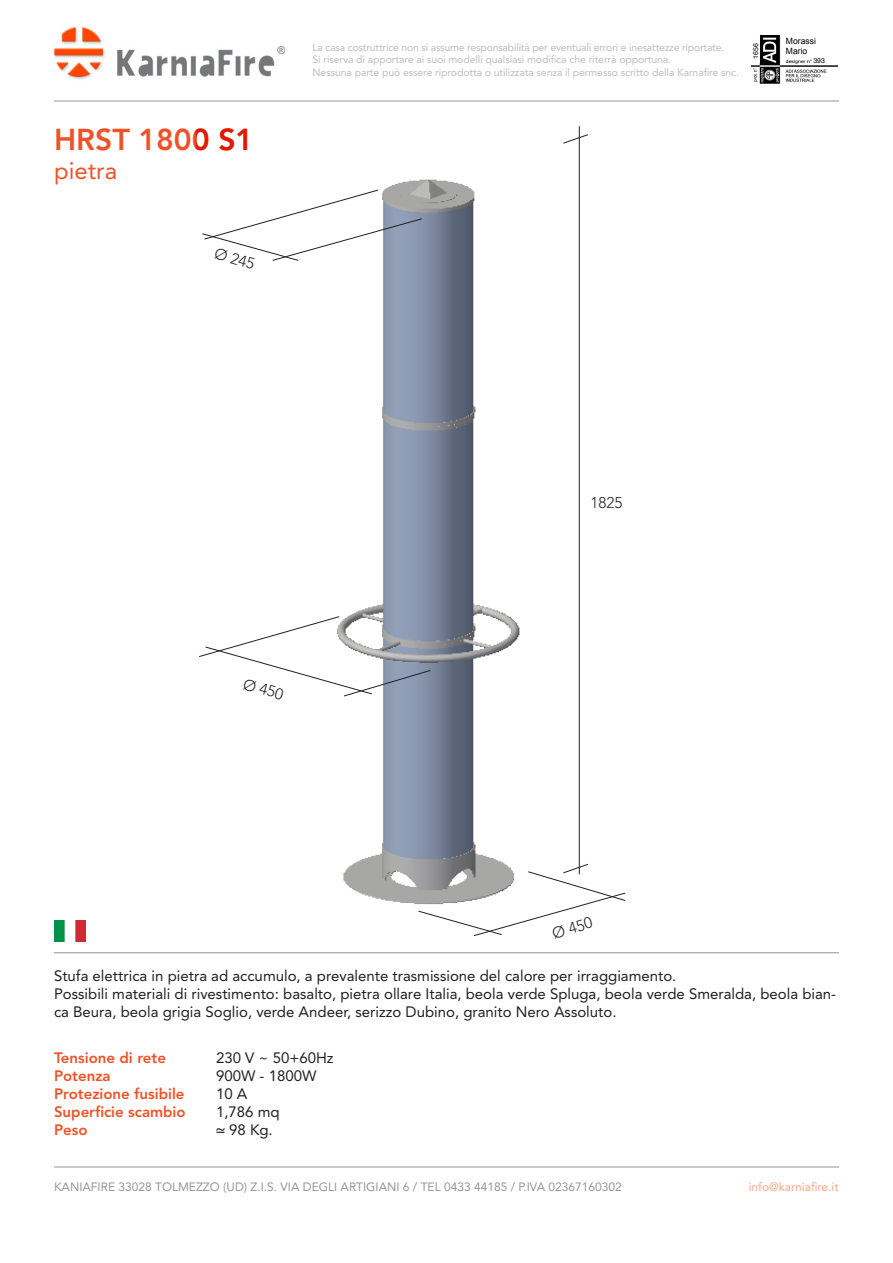
<style>
.page{position:relative;width:893px;height:1263px;background:#fff}
.page>*{position:absolute;margin:0;border:0;box-sizing:border-box;transform-origin:0 0}
.t1{font:800 30px "Avenir";color:#f05228}
.t2{font:24px "Avenir";color:#f05228}
.t3{font:300 15.45px "Avenir";color:#231f20}
.t4{font:15px/18px "Avenir";color:#231f20}
.t5{font:800 15px "Avenir";color:#f05228}
.t6{font:12px "Avenir";color:#939598}
.t7{font:12px "Avenir";color:#f8a682}
.t8{font:10.5px "Avenir";letter-spacing:-.01em;color:#bcbdc0}
.t9{font:8.55px/10.1px "Arial";color:#000}
.t10{font:6.9px "Helvetica";letter-spacing:.005em;color:#000}
.s1{font-family:"Monaco"}
</style>
<div class="page">
<img style="left:751px;top:35px;width:86px;height:48px">
<div style="left:812px;top:58px;width:23px;height:6px;background:#fff"></div>
<svg style="left:752px;top:35px;width:8px;height:28px"></svg>
<div style="left:783px;top:38px;width:52px;height:18px;background:#fff"></div>
<img style="left:54px;top:28px;width:231px;height:52px">
<hr style="left:54px;top:1167px;width:785px;height:1px;background:#939598">
<hr style="left:54px;top:101px;width:785px;height:1px;background:#939598">
<hr style="left:54px;top:952px;width:785px;height:1px;background:#939598">
<img style="left:54px;top:921px;width:31px;height:21px">
<img style="left:343px;top:126px;width:236px;height:778px">
<svg style="left:202px;top:189px;width:221px;height:72px"></svg>
<svg style="left:199px;top:616px;width:232px;height:81px"></svg>
<svg style="left:418px;top:863px;width:208px;height:73px"></svg>
<svg style="left:562px;top:134px;width:26px;height:10px"></svg>
<hr style="left:579px;top:126px;width:1px;height:748px;background:#231f20">
<p class="t1" style="left:54px;top:122px;width:201px">HRST 1800 S1</p>
<p class="t2" style="left:54px;top:157px;width:65px">pietra</p>
<p class="t3" style="left:217px;top:244px;width:43px;rotate:16deg">Ø 245</p>
<p class="t8" style="left:313px;top:41px;width:413px">La casa costruttrice non si assume responsabilità per eventuali errori e inesattezze riportate.</p>
<p class="t8" style="left:313px;top:54px;width:360px">Si riserva di apportare ai suoi modelli qualsiasi modifica che riterrà opportuna.</p>
<p class="t8" style="left:313px;top:66px;width:428px">Nessuna parte può essere riprodotta o utilizzata senza il permesso scritto della Karnafire snc.</p>
<p class="t10" style="left:753px;top:59px;width:17px;rotate:-90deg">1656</p>
<p class="t9" style="left:786px;top:36px;width:32px">Morassi<br>Mario</p>
<p class="t10" style="left:813px;top:58px;width:13px">393</p>
<p class="t3" style="left:246px;top:675px;width:43px;rotate:16deg">Ø 450</p>
<p class="t3" style="left:590px;top:493px;width:34px">1825</p>
<p class="t3" style="left:550px;top:925px;width:43px;rotate:-17deg">Ø 450</p>
<p class="t4" style="left:54px;top:967px;width:624px">Stufa elettrica in pietra ad accumulo, a prevalente trasmissione del calore per irraggiamento.</p>
<p class="t4" style="left:54px;top:985px;width:784px">Possibili materiali di rivestimento: basalto, pietra ollare Italia, beola verde Spluga, beola verde Smeralda, beola bian&shy;ca Beura, beola grigia Soglio, verde Andeer, serizzo Dubino, granito Nero Assoluto.</p>
<p class="t5" style="left:54px;top:1049px;width:113px">Tensione di rete</p>
<p class="t4" style="left:216px;top:1049px;width:119px">230 V ~ 50+60Hz</p>
<p class="t5" style="left:54px;top:1067px;width:58px">Potenza</p>
<p class="t4" style="left:216px;top:1067px;width:102px">900W - 1800W</p>
<p class="t5" style="left:54px;top:1085px;width:132px">Protezione fusibile</p>
<p class="t4" style="left:216px;top:1085px;width:33px">10 A</p>
<p class="t5" style="left:54px;top:1103px;width:133px">Superficie scambio</p>
<p class="t4" style="left:216px;top:1103px;width:65px">1,786 mq</p>
<p class="t5" style="left:54px;top:1121px;width:35px">Peso</p>
<p class="t4" style="left:216px;top:1121px;width:58px"><span class="s1">≃</span> 98 Kg.</p>
<p class="t6" style="left:54px;top:1180px;width:569px">KANIAFIRE 33028 TOLMEZZO (UD) Z.I.S. VIA DEGLI ARTIGIANI 6 / TEL 0433 44185 / P.IVA 02367160302</p>
<p class="t7" style="left:749px;top:1180px;width:91px">info@karniafire.it</p>
</div>
